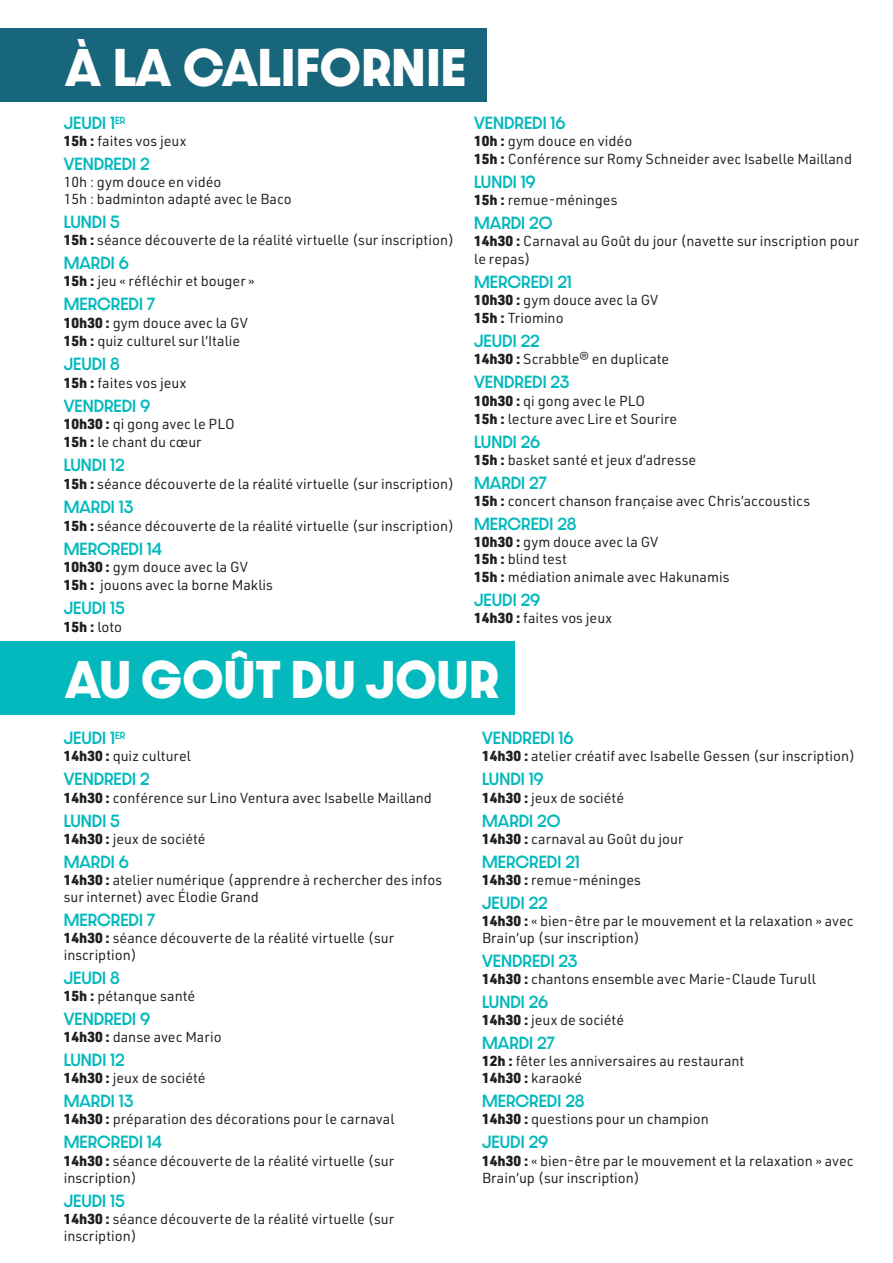
<style>
.page{position:relative;width:893px;height:1263px;background:#fff}
.page>*{position:absolute;margin:0;border:0;box-sizing:border-box;transform-origin:0 0}
.t1{font:700 45px "Dazzle Unicase";color:#fff}
.t2{font:500 15px "Dazzle Unicase";color:#03b9bd}
.t3{font:14.25px/17.1px "URWDIN";color:#231f20}
.t4{font:900 14.25px "URWDIN";color:#231f20}
.s1{font-weight:900}
.s2{font-weight:400}
</style>
<div class="page">
<div style="left:0;top:29px;width:487px;height:73px;background:#18667b"></div>
<div style="left:0;top:641px;width:514px;height:74px;background:#03b9bd"></div>
<h1 class="t1" style="left:65px;top:33px;width:403px">À LA CALIFORNIE</h1>
<p class="t2" style="left:64px;top:111px;width:63px">JEUDI 1<sup>ER</sup></p>
<p class="t3" style="left:64px;top:132px;width:124px"><span class="s1">15h :</span> faites vos jeux</p>
<p class="t2" style="left:64px;top:153px;width:87px">VENDREDI 2</p>
<p class="t3" style="left:64px;top:173px;width:230px">10h : gym douce en vidéo<br>15h : badminton adapté avec le Baco</p>
<p class="t2" style="left:64px;top:211px;width:58px">LUNDI 5</p>
<p class="t3" style="left:64px;top:231px;width:392px"><span class="s1">15h :</span> séance découverte de la réalité virtuelle (sur inscription)</p>
<p class="t2" style="left:64px;top:252px;width:67px">MARDI 6</p>
<p class="t3" style="left:64px;top:272px;width:192px"><span class="s1">15h :</span> jeu « réfléchir et bouger »</p>
<p class="t2" style="left:64px;top:293px;width:93px">MERCREDI 7</p>
<p class="t3" style="left:64px;top:313px;width:186px;line-height:18px"><span class="s1">10h30 :</span> gym douce avec la GV<br><span class="s1">15h :</span> quiz culturel sur l’Italie</p>
<p class="t2" style="left:64px;top:352px;width:58px">JEUDI 8</p>
<p class="t3" style="left:64px;top:373px;width:124px"><span class="s1">15h :</span> faites vos jeux</p>
<p class="t2" style="left:64px;top:394px;width:88px">VENDREDI 9</p>
<p class="t3" style="left:64px;top:414px;width:173px;line-height:18px"><span class="s1">10h30 :</span> qi gong avec le PLO<br><span class="s1">15h :</span> le chant du cœur</p>
<p class="t2" style="left:64px;top:453px;width:62px">LUNDI 12</p>
<p class="t3" style="left:64px;top:475px;width:392px"><span class="s1">15h :</span> séance découverte de la réalité virtuelle (sur inscription)</p>
<p class="t2" style="left:64px;top:495px;width:71px">MARDI 13</p>
<p class="t3" style="left:64px;top:517px;width:392px"><span class="s1">15h :</span> séance découverte de la réalité virtuelle (sur inscription)</p>
<p class="t2" style="left:64px;top:537px;width:100px">MERCREDI 14</p>
<p class="t3" style="left:64px;top:557px;width:211px;line-height:18px"><span class="s1">10h30 :</span> gym douce avec la GV<br><span class="s1">15h :</span> jouons avec la borne Maklis</p>
<p class="t2" style="left:64px;top:596px;width:62px">JEUDI 15</p>
<p class="t4" style="left:64px;top:617px;width:60px">15h : <span class="s2">loto</span></p>
<p class="t2" style="left:474px;top:111px;width:93px">VENDREDI 16</p>
<p class="t3" style="left:474px;top:131px;width:379px;line-height:18px"><span class="s1">10h :</span> gym douce en vidéo<br><span class="s1">15h :</span> Conférence sur Romy Schneider avec Isabelle Mailland</p>
<p class="t2" style="left:474px;top:171px;width:63px">LUNDI 19</p>
<p class="t3" style="left:474px;top:191px;width:145px"><span class="s1">15h :</span> remue-méninges</p>
<p class="t2" style="left:474px;top:212px;width:80px">MARDI 20</p>
<p class="t3" style="left:474px;top:232px;width:386px;line-height:18px"><span class="s1">14h30 :</span> Carnaval au Goût du jour (navette sur inscription pour le repas)</p>
<p class="t2" style="left:474px;top:271px;width:99px">MERCREDI 21</p>
<p class="t3" style="left:474px;top:291px;width:186px;line-height:18px"><span class="s1">10h30 :</span> gym douce avec la GV<br><span class="s1">15h :</span> Triomino</p>
<p class="t2" style="left:474px;top:330px;width:67px">JEUDI 22</p>
<p class="t3" style="left:474px;top:350px;width:197px"><span class="s1">14h30 :</span> Scrabble® en duplicate</p>
<p class="t2" style="left:474px;top:371px;width:97px">VENDREDI 23</p>
<p class="t3" style="left:474px;top:391px;width:205px;line-height:18px"><span class="s1">10h30 :</span> qi gong avec le PLO<br><span class="s1">15h :</span> lecture avec Lire et Sourire</p>
<p class="t2" style="left:474px;top:430px;width:68px">LUNDI 26</p>
<p class="t3" style="left:474px;top:451px;width:224px"><span class="s1">15h :</span> basket santé et jeux d’adresse</p>
<p class="t2" style="left:474px;top:471px;width:74px">MARDI 27</p>
<p class="t3" style="left:474px;top:492px;width:337px"><span class="s1">15h :</span> concert chanson française avec Chris’accoustics</p>
<p class="t2" style="left:474px;top:512px;width:104px">MERCREDI 28</p>
<p class="t3" style="left:474px;top:533px;width:257px;line-height:17.5px"><span class="s1">10h30 :</span> gym douce avec la GV<br><span class="s1">15h :</span> blind test<br><span class="s1">15h :</span> médiation animale avec Hakunamis</p>
<p class="t2" style="left:474px;top:588px;width:68px">JEUDI 29</p>
<p class="t3" style="left:474px;top:609px;width:139px"><span class="s1">14h30 :</span> faites vos jeux</p>
<h1 class="t1" style="left:65px;top:645px;width:435px">AU GOÛT DU JOUR</h1>
<p class="t2" style="left:64px;top:727px;width:63px">JEUDI 1<sup>ER</sup></p>
<p class="t3" style="left:64px;top:747px;width:129px"><span class="s1">14h30 :</span> quiz culturel</p>
<p class="t2" style="left:64px;top:768px;width:87px">VENDREDI 2</p>
<p class="t3" style="left:64px;top:788px;width:370px"><span class="s1">14h30 :</span> conférence sur Lino Ventura avec Isabelle Mailland</p>
<p class="t2" style="left:64px;top:809px;width:58px">LUNDI 5</p>
<p class="t3" style="left:64px;top:829px;width:143px"><span class="s1">14h30 :</span> jeux de société</p>
<p class="t2" style="left:64px;top:850px;width:67px">MARDI 6</p>
<p class="t3" style="left:64px;top:871px;width:380px"><span class="s1">14h30 :</span> atelier numérique (apprendre à rechercher des infos sur internet) avec Élodie Grand</p>
<p class="t2" style="left:64px;top:908px;width:93px">MERCREDI 7</p>
<p class="t3" style="left:64px;top:929px;width:332px"><span class="s1">14h30 :</span> séance découverte de la réalité virtuelle (sur inscription)</p>
<p class="t2" style="left:64px;top:966px;width:58px">JEUDI 8</p>
<p class="t3" style="left:64px;top:987px;width:133px"><span class="s1">15h :</span> pétanque santé</p>
<p class="t2" style="left:64px;top:1008px;width:88px">VENDREDI 9</p>
<p class="t3" style="left:64px;top:1028px;width:159px"><span class="s1">14h30 :</span> danse avec Mario</p>
<p class="t2" style="left:64px;top:1049px;width:62px">LUNDI 12</p>
<p class="t3" style="left:64px;top:1069px;width:143px"><span class="s1">14h30 :</span> jeux de société</p>
<p class="t2" style="left:64px;top:1090px;width:71px">MARDI 13</p>
<p class="t3" style="left:64px;top:1110px;width:332px"><span class="s1">14h30 :</span> préparation des décorations pour le carnaval</p>
<p class="t2" style="left:64px;top:1131px;width:100px">MERCREDI 14</p>
<p class="t3" style="left:64px;top:1151px;width:332px"><span class="s1">14h30 :</span> séance découverte de la réalité virtuelle (sur inscription)</p>
<p class="t2" style="left:64px;top:1189px;width:62px">JEUDI 15</p>
<p class="t3" style="left:64px;top:1210px;width:332px"><span class="s1">14h30 :</span> séance découverte de la réalité virtuelle (sur inscription)</p>
<p class="t2" style="left:482px;top:727px;width:93px">VENDREDI 16</p>
<p class="t3" style="left:482px;top:747px;width:375px"><span class="s1">14h30 :</span> atelier créatif avec Isabelle Gessen (sur inscription)</p>
<p class="t2" style="left:482px;top:768px;width:63px">LUNDI 19</p>
<p class="t3" style="left:482px;top:788px;width:143px"><span class="s1">14h30 :</span> jeux de société</p>
<p class="t2" style="left:482px;top:809px;width:80px">MARDI 20</p>
<p class="t3" style="left:482px;top:829px;width:203px"><span class="s1">14h30 :</span> carnaval au Goût du jour</p>
<p class="t2" style="left:482px;top:850px;width:99px">MERCREDI 21</p>
<p class="t3" style="left:482px;top:871px;width:160px"><span class="s1">14h30 :</span> remue-méninges</p>
<p class="t2" style="left:482px;top:891px;width:67px">JEUDI 22</p>
<p class="t3" style="left:482px;top:912px;width:373px"><span class="s1">14h30 :</span> « bien-être par le mouvement et la relaxation » avec<br>Brain’up (sur inscription)</p>
<p class="t2" style="left:482px;top:949px;width:97px">VENDREDI 23</p>
<p class="t3" style="left:482px;top:970px;width:335px"><span class="s1">14h30 :</span> chantons ensemble avec Marie-Claude Turull</p>
<p class="t2" style="left:482px;top:990px;width:68px">LUNDI 26</p>
<p class="t3" style="left:482px;top:1011px;width:143px"><span class="s1">14h30 :</span> jeux de société</p>
<p class="t2" style="left:482px;top:1032px;width:74px">MARDI 27</p>
<p class="t3" style="left:482px;top:1052px;width:264px"><span class="s1">12h :</span> fêter les anniversaires au restaurant<br><span class="s1">14h30 :</span> karaoké</p>
<p class="t2" style="left:482px;top:1090px;width:104px">MERCREDI 28</p>
<p class="t3" style="left:482px;top:1110px;width:228px"><span class="s1">14h30 :</span> questions pour un champion</p>
<p class="t2" style="left:482px;top:1131px;width:68px">JEUDI 29</p>
<p class="t3" style="left:482px;top:1151px;width:373px"><span class="s1">14h30 :</span> « bien-être par le mouvement et la relaxation » avec<br>Brain’up (sur inscription)</p>
</div>
